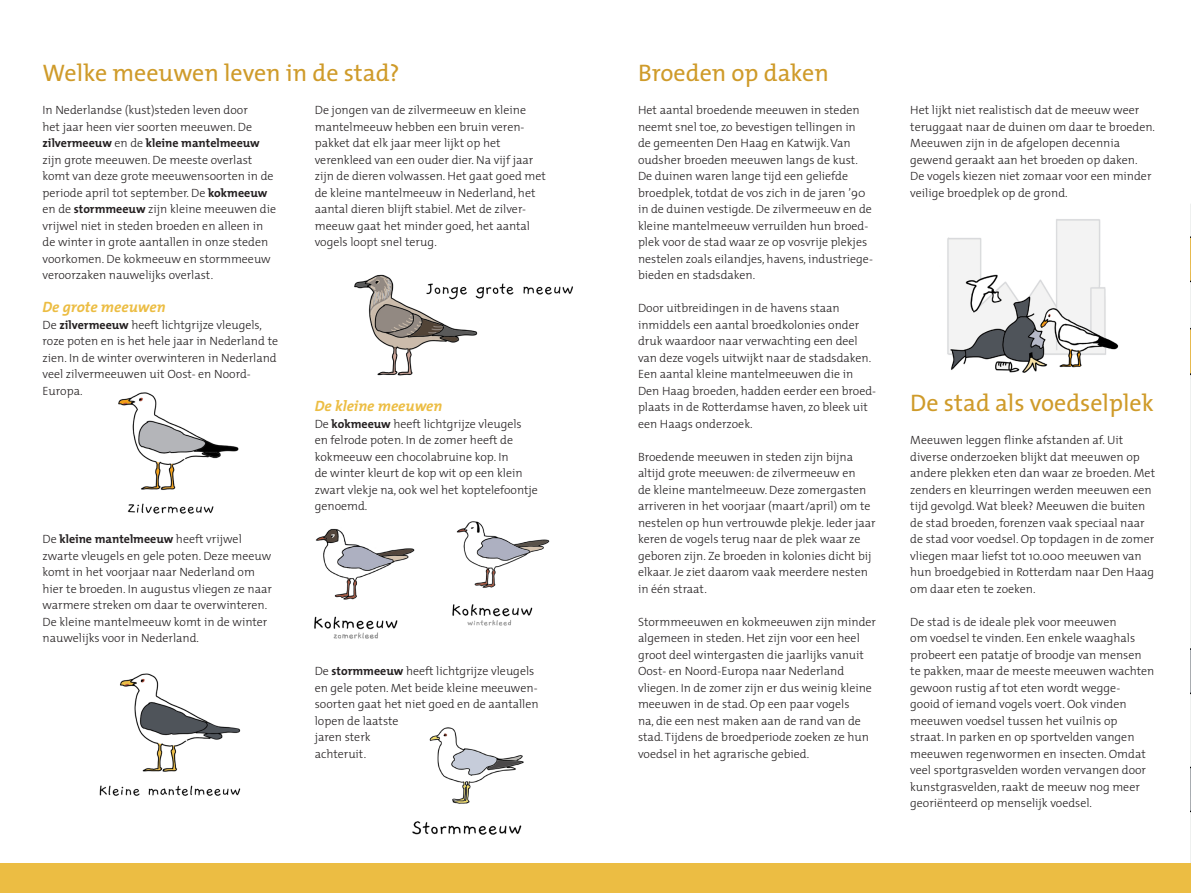
<style>
.page{position:relative;width:1191px;height:893px;background:#fff}
.page>*{position:absolute;margin:0;border:0;box-sizing:border-box;transform-origin:0 0}
.t1{font:24px "The Mix";color:#cf9b2a}
.t2{font:italic 700 15px "The Mix";color:#ecbd43}
.t3{font:300 12px/16.5px "The Mix";color:#231f20}
.s1{font-weight:700}
</style>
<div class="page">
<img style="left:1190px;top:204px;width:1px;height:659px">
<div style="left:0;top:863px;width:1191px;height:30px;background:#ecbd43"></div>
<img style="left:354px;top:274px;width:124px;height:102px">
<img style="left:416px;top:275px;width:157px;height:33px">
<img style="left:314px;top:528px;width:101px;height:111px">
<img style="left:99px;top:673px;width:142px;height:123px">
<img style="left:452px;top:521px;width:98px;height:105px">
<img style="left:412px;top:727px;width:112px;height:108px">
<img style="left:118px;top:392px;width:121px;height:122px">
<img style="left:947px;top:219px;width:172px;height:154px">
<p class="t1" style="left:43px;top:53px;width:359px">Welke meeuwen leven in de stad?</p>
<p class="t3" style="left:43px;top:102px;width:235px">In Nederlandse (kust)steden leven door<br>het jaar heen vier soorten meeuwen. De <span class="s1">zilvermeeuw</span> en de <span class="s1">kleine mantelmeeuw </span>zijn grote meeuwen. De meeste overlast komt van deze grote meeuwensoorten in de periode april tot september. De <span class="s1">kokmeeuw </span>en de <span class="s1">stormmeeuw</span> zijn kleine meeuwen die vrijwel niet in steden broeden en alleen in de winter in grote aantallen in onze steden voorkomen. De kokmeeuw en stormmeeuw veroorzaken nauwelijks overlast.</p>
<p class="t2" style="left:43px;top:295px;width:124px">De grote meeuwen</p>
<p class="t3" style="left:43px;top:316px;width:237px">De <span class="s1">zilvermeeuw</span> heeft lichtgrijze vleugels, roze poten en is het hele jaar in Nederland te zien. In de winter overwinteren in Nederland veel zilvermeeuwen uit Oost- en Noord-Europa.</p>
<p class="t3" style="left:43px;top:531px;width:231px">De <span class="s1">kleine mantelmeeuw</span> heeft vrijwel zwarte vleugels en gele poten. Deze meeuw komt in het voorjaar naar Nederland om hier te broeden. In augustus vliegen ze naar warmere streken om daar te overwinteren.<br>De kleine mantelmeeuw komt in de winter nauwelijks voor in Nederland.</p>
<p class="t3" style="left:315px;top:102px;width:233px">De jongen van de zilvermeeuw en kleine mantelmeeuw hebben een bruin veren&shy;pakket dat elk jaar meer lijkt op het verenkleed van een ouder dier. Na vijf jaar zijn de dieren volwassen. Het gaat goed met de kleine mantelmeeuw in Nederland, het aantal dieren blijft stabiel. Met de zilver&shy;meeuw gaat het minder goed, het aantal vogels loopt snel terug.</p>
<p class="t2" style="left:315px;top:394px;width:129px">De kleine meeuwen</p>
<p class="t3" style="left:315px;top:415px;width:225px">De <span class="s1">kokmeeuw</span> heeft lichtgrijze vleugels en felrode poten. In de zomer heeft de kokmeeuw een chocolabruine kop. In<br>de winter kleurt de kop wit op een klein zwart vlekje na, ook wel het koptelefoontje genoemd.</p>
<p class="t3" style="left:315px;top:663px;width:225px">De <span class="s1">stormmeeuw</span> heeft lichtgrijze vleugels en gele poten. Met beide kleine meeuwen&shy;soorten gaat het niet goed en de aantallen lopen de laatste<br>jaren sterk<br>achteruit.</p>
<p class="t1" style="left:638px;top:53px;width:192px">Broeden op daken</p>
<p class="t3" style="left:638px;top:102px;width:236px">Het aantal broedende meeuwen in steden neemt snel toe, zo bevestigen tellingen in<br>de gemeenten Den Haag en Katwijk. Van oudsher broeden meeuwen langs de kust.<br>De duinen waren lange tijd een geliefde broedplek, totdat de vos zich in de jaren ’90 in de duinen vestigde. De zilvermeeuw en de kleine mantelmeeuw verruilden hun broed&shy;plek voor de stad waar ze op vosvrije plekjes nestelen zoals eilandjes, havens, industriege&shy;bieden en stadsdaken.</p>
<p class="t3" style="left:638px;top:300px;width:240px">Door uitbreidingen in de havens staan inmiddels een aantal broedkolonies onder druk waardoor naar verwachting een deel van deze vogels uitwijkt naar de stadsdaken.<br>Een aantal kleine mantelmeeuwen die in Den Haag broeden, hadden eerder een broed&shy;plaats in de Rotterdamse haven, zo bleek uit een Haags onderzoek.</p>
<p class="t3" style="left:638px;top:448px;width:239px">Broedende meeuwen in steden zijn bijna altijd grote meeuwen: de zilvermeeuw en<br>de kleine mantelmeeuw. Deze zomergasten arriveren in het voorjaar (maart/april) om te nestelen op hun vertrouwde plekje. Ieder jaar keren de vogels terug naar de plek waar ze geboren zijn. Ze broeden in kolonies dicht bij elkaar. Je ziet daarom vaak meerdere nesten in één straat.</p>
<p class="t3" style="left:638px;top:613px;width:240px">Stormmeeuwen en kokmeeuwen zijn minder algemeen in steden. Het zijn voor een heel groot deel wintergasten die jaarlijks vanuit Oost- en Noord-Europa naar Nederland vliegen. In de zomer zijn er dus weinig kleine meeuwen in de stad. Op een paar vogels<br>na, die een nest maken aan de rand van de stad. Tijdens de broedperiode zoeken ze hun voedsel in het agrarische gebied.</p>
<p class="t3" style="left:910px;top:102px;width:246px">Het lijkt niet realistisch dat de meeuw weer teruggaat naar de duinen om daar te broeden.<br>Meeuwen zijn in de afgelopen decennia gewend geraakt aan het broeden op daken.<br>De vogels kiezen niet zomaar voor een minder veilige broedplek op de grond.</p>
<p class="t1" style="left:910px;top:383px;width:245px">De stad als voedselplek</p>
<p class="t3" style="left:910px;top:432px;width:246px">Meeuwen leggen flinke afstanden af. Uit diverse onderzoeken blijkt dat meeuwen op andere plekken eten dan waar ze broeden. Met zenders en kleurringen werden meeuwen een tijd gevolgd. Wat bleek? Meeuwen die buiten de stad broeden, forenzen vaak speciaal naar de stad voor voedsel. Op topdagen in de zomer vliegen maar liefst tot 10.000 meeuwen van hun broedgebied in Rotterdam naar Den Haag om daar eten te zoeken.</p>
<p class="t3" style="left:910px;top:613px;width:246px">De stad is de ideale plek voor meeuwen<br>om voedsel te vinden. Een enkele waaghals probeert een patatje of broodje van mensen te pakken, maar de meeste meeuwen wachten gewoon rustig af tot eten wordt wegge-<br>gooid of iemand vogels voert. Ook vinden meeuwen voedsel tussen het vuilnis op<br>straat. In parken en op sportvelden vangen meeuwen regenwormen en insecten. Omdat veel sportgrasvelden worden vervangen door kunstgrasvelden, raakt de meeuw nog meer georiënteerd op menselijk voedsel.</p>
</div>
